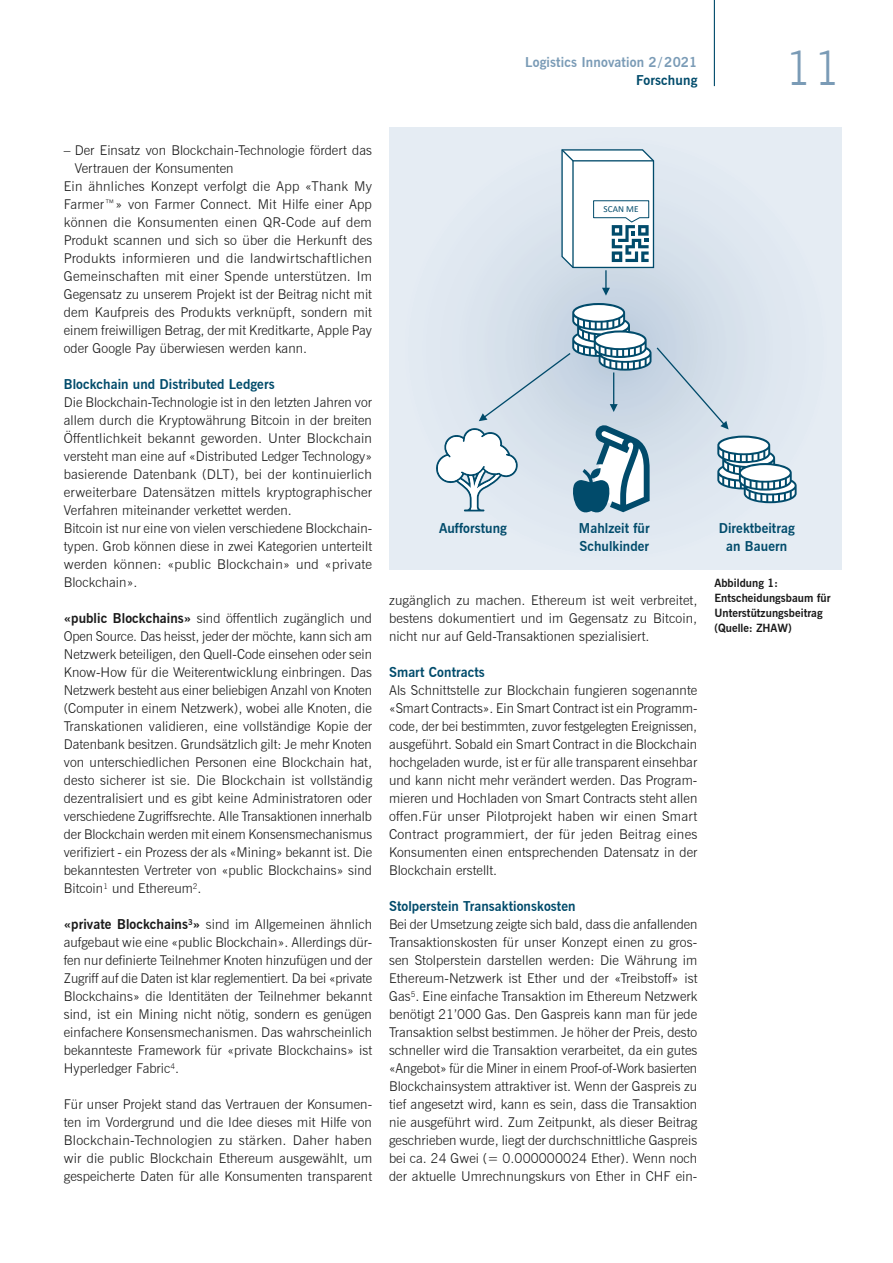
<style>
.page{position:relative;width:893px;height:1263px;background:#fff}
.page>*{position:absolute;margin:0;border:0;box-sizing:border-box;transform-origin:0 0}
.t1{font:48px "News Gothic BT Light 2";color:#7a9bb6}
.t2{font:13.5px/18px "News Gothic BT Light 2";letter-spacing:.005em;color:#1a1a1a;text-align:justify}
.t3{font:13.5px/18px "News Gothic BT Bold 2";letter-spacing:.005em;color:#014b6b}
.t4{font:13.5px "News Gothic BT Bold 2";letter-spacing:.01em;color:#7a9bb6}
.t5{font:11.25px/15px "News Gothic BT Bold 2";letter-spacing:.005em;color:#1a1a1a}
.t6{font:9.15px "Calibri";letter-spacing:.005em;color:#014b6b}
.s1{font-family:"News Gothic BT Bold 2"}
</style>
<div class="page">
<hr style="left:714px;top:0;width:1px;height:86px;background:#014b6b">
<div style="left:389px;top:128px;width:453px;height:441px;background:linear-gradient(to right,#e1e9f1,#e1e9f1)"></div>
<svg style="left:560px;top:148px;width:95px;height:148px"></svg>
<svg style="left:434px;top:303px;width:363px;height:216px;background:#c8d6e2"></svg>
<p class="t4" style="left:525px;top:54px;width:174px">Logistics Innovation 2/2021</p>
<p class="t3" style="left:636px;top:71px;width:63px">Forschung</p>
<h1 class="t1" style="left:785px;top:39px;width:59px">11</h1>
<p class="t2" style="left:64px;top:141px;width:310px">– Der Einsatz von Blockchain-Technologie fördert das</p>
<p class="t2" style="left:75px;top:159px;width:160px">Vertrauen der Konsumenten</p>
<p class="t2" style="left:64px;top:177px;width:310px">Ein ähnliches Konzept verfolgt die App «Thank My</p>
<p class="t2" style="left:64px;top:195px;width:310px">Farmer™» von Farmer Connect. Mit Hilfe einer App</p>
<p class="t2" style="left:64px;top:213px;width:310px">können die Konsumenten einen QR-Code auf dem</p>
<p class="t2" style="left:64px;top:231px;width:310px">Produkt scannen und sich so über die Herkunft des</p>
<p class="t2" style="left:64px;top:249px;width:310px">Produkts informieren und die landwirtschaftlichen</p>
<p class="t2" style="left:64px;top:267px;width:310px">Gemeinschaften mit einer Spende unterstützen. Im</p>
<p class="t2" style="left:64px;top:285px;width:310px">Gegensatz zu unserem Projekt ist der Beitrag nicht mit</p>
<p class="t2" style="left:64px;top:303px;width:310px">dem Kaufpreis des Produkts verknüpft, sondern mit</p>
<p class="t2" style="left:64px;top:321px;width:310px">einem freiwilligen Betrag, der mit Kreditkarte, Apple Pay</p>
<p class="t2" style="left:64px;top:339px;width:245px">oder Google Pay überwiesen werden kann.</p>
<p class="t3" style="left:64px;top:375px;width:212px">Blockchain und Distributed Ledgers</p>
<p class="t2" style="left:64px;top:393px;width:310px;text-align:left">Die Blockchain-Technologie ist in den letzten Jahren vor allem durch die Kryptowährung Bitcoin in der breiten Öffentlichkeit bekannt geworden. Unter Blockchain versteht man eine auf «Distributed Ledger Technology» basierende Datenbank (DLT), bei der kontinuierlich erweiterbare Datensätzen mittels kryptographischer Verfahren miteinander verkettet werden.<br>Bitcoin ist nur eine von vielen verschiedene Blockchain&shy;typen. Grob können diese in zwei Kategorien unterteilt werden können: «public Blockchain» und «private Blockchain».</p>
<p class="t2" style="left:64px;top:609px;width:310px"><span class="s1">«public Blockchains»</span> sind öffentlich zugänglich und Open Source. Das heisst, jeder der möchte, kann sich am Netzwerk beteiligen, den Quell-Code einsehen oder sein Know-How für die Weiterentwicklung einbringen. Das Netzwerk besteht aus einer beliebigen Anzahl von Knoten (Computer in einem Netzwerk), wobei alle Knoten, die Transkationen validieren, eine vollständige Kopie der Datenbank besitzen. Grundsätzlich gilt: Je mehr Knoten von unterschiedlichen Personen eine Blockchain hat, desto sicherer ist sie. Die Blockchain ist vollständig dezentralisiert und es gibt keine Administratoren oder verschiedene Zugriffsrechte. Alle Transaktionen innerhalb der Blockchain werden mit einem Konsensmechanismus verifiziert - ein Prozess der als «Mining» bekannt ist. Die bekanntesten Vertreter von «public Blockchains» sind Bitcoin<sup>1</sup> und Ethereum<sup>2</sup>.</p>
<p class="t2" style="left:64px;top:915px;width:310px"><span class="s1">«private Blockchains</span><sup>3</sup><span class="s1">»</span> sind im Allgemeinen ähnlich aufgebaut wie eine «public Blockchain». Allerdings dür&shy;fen nur definierte Teilnehmer Knoten hinzufügen und der Zugriff auf die Daten ist klar reglementiert. Da bei «private Blockchains» die Identitäten der Teilnehmer bekannt sind, ist ein Mining nicht nötig, sondern es genügen einfachere Konsensmechanismen. Das wahrscheinlich bekannteste Framework für «private Blockchains» ist Hyperledger Fabric<sup>4</sup>.</p>
<p class="t2" style="left:64px;top:1095px;width:310px">Für unser Projekt stand das Vertrauen der Konsumen&shy;ten im Vordergrund und die Idee dieses mit Hilfe von Blockchain-Technologien zu stärken. Daher haben wir die public Blockchain Ethereum ausgewählt, um gespeicherte Daten für alle Konsumenten transparent</p>
<p class="t6" style="left:604px;top:206px;width:37px">SCAN ME</p>
<p class="t3" style="left:439px;top:519px;width:69px">Aufforstung</p>
<p class="t3" style="left:579px;top:519px;width:72px">Mahlzeit für<br>Schulkinder</p>
<p class="t3" style="left:719px;top:519px;width:78px;text-align:center">Direktbeitrag an Bauern</p>
<p class="t2" style="left:389px;top:591px;width:310px">zugänglich zu machen. Ethereum ist weit verbreitet, bestens dokumentiert und im Gegensatz zu Bitcoin, nicht nur auf Geld-Transaktionen spezialisiert.</p>
<p class="t3" style="left:389px;top:663px;width:97px">Smart Contracts</p>
<p class="t2" style="left:389px;top:681px;width:310px">Als Schnittstelle zur Blockchain fungieren sogenannte «Smart Contracts». Ein Smart Contract ist ein Programm&shy;code, der bei bestimmten, zuvor festgelegten Ereignissen, ausgeführt. Sobald ein Smart Contract in die Blockchain hochgeladen wurde, ist er für alle transparent einsehbar und kann nicht mehr verändert werden. Das Program&shy;mieren und Hochladen von Smart Contracts steht allen offen.Für unser Pilotprojekt haben wir einen Smart Contract programmiert, der für jeden Beitrag eines Konsumenten einen entsprechenden Datensatz in der Blockchain erstellt.</p>
<p class="t3" style="left:389px;top:897px;width:188px">Stolperstein Transaktionskosten</p>
<p class="t2" style="left:389px;top:915px;width:310px">Bei der Umsetzung zeigte sich bald, dass die anfallenden Transaktionskosten für unser Konzept einen zu gros&shy;sen Stolperstein darstellen werden: Die Währung im Ethereum-Netzwerk ist Ether und der «Treibstoff» ist Gas<sup>5</sup>. Eine einfache Transaktion im Ethereum Netzwerk benötigt 21’000 Gas. Den Gaspreis kann man für jede Transaktion selbst bestimmen. Je höher der Preis, desto schneller wird die Transaktion verarbeitet, da ein gutes «Angebot» für die Miner in einem Proof-of-Work basierten Blockchainsystem attraktiver ist. Wenn der Gaspreis zu tief angesetzt wird, kann es sein, dass die Transaktion nie ausgeführt wird. Zum Zeitpunkt, als dieser Beitrag geschrieben wurde, liegt der durchschnittliche Gaspreis bei ca. 24 Gwei (= 0.000000024 Ether). Wenn noch der aktuelle Umrechnungskurs von Ether in CHF ein-</p>
<p class="t5" style="left:714px;top:576px;width:118px">Abbildung 1:<br>Entscheidungsbaum für<br>Unterstützungsbeitrag (Quelle: ZHAW)</p>
</div>
